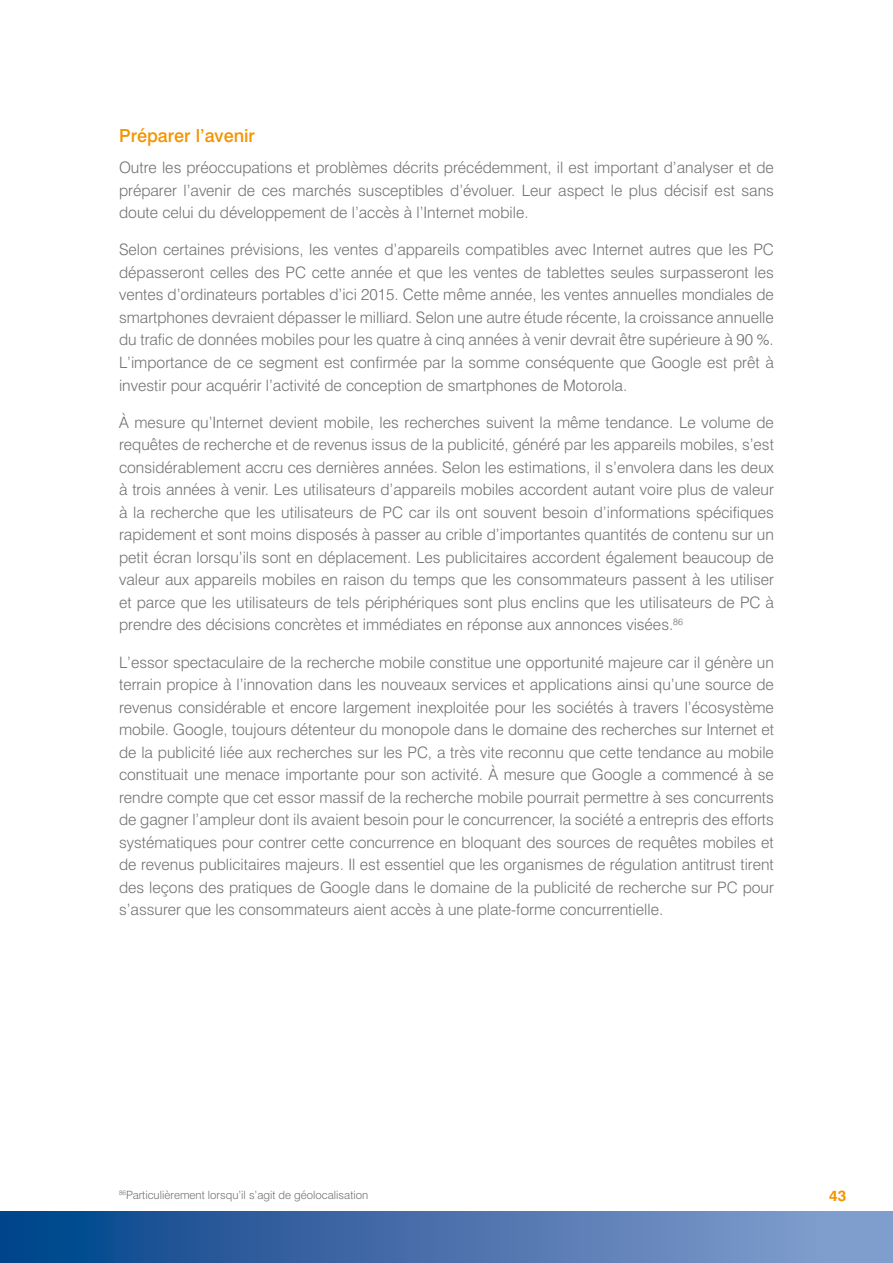
<style>
.page{position:relative;width:893px;height:1263px;background:#fff}
.page>*{position:absolute;margin:0;border:0;box-sizing:border-box;transform-origin:0 0}
.t1{font:500 18px "Swiss 721 BT";color:#f39400}
.t2{font:300 15.75px/22.5px "Swiss 721 BT";color:#707172;text-align:justify}
.t3{font:700 15px "Swiss 721 BT";color:#f39400}
.t4{font:300 11.4px "Swiss 721 BT";color:#707172}
</style>
<div class="page">
<div style="left:0;top:1212px;width:893px;height:51px;background:linear-gradient(to right,#034288,#8ca2d1)"></div>
<p class="t1" style="left:119px;top:125px;width:137px">Préparer l’avenir</p>
<p class="t2" style="left:119px;top:156px;width:656px">Outre les préoccupations et problèmes décrits précédemment, il est important d’analyser et de préparer l’avenir de ces marchés susceptibles d’évoluer. Leur aspect le plus décisif est sans doute celui du développement de l’accès à l’Internet mobile.</p>
<p class="t2" style="left:119px;top:238px;width:656px">Selon certaines prévisions, les ventes d’appareils compatibles avec Internet autres que les PC dépasseront celles des PC cette année et que les ventes de tablettes seules surpasseront les ventes d’ordinateurs portables d’ici 2015. Cette même année, les ventes annuelles mondiales de smartphones devraient dépasser le milliard. Selon une autre étude récente, la croissance annuelle du trafic de données mobiles pour les quatre à cinq années à venir devrait être supérieure à 90 %.<br>L’importance de ce segment est confirmée par la somme conséquente que Google est prêt à investir pour acquérir l’activité de conception de smartphones de Motorola.</p>
<p class="t2" style="left:119px;top:411px;width:656px">À mesure qu’Internet devient mobile, les recherches suivent la même tendance. Le volume de requêtes de recherche et de revenus issus de la publicité, généré par les appareils mobiles, s’est considérablement accru ces dernières années. Selon les estimations, il s’envolera dans les deux à trois années à venir. Les utilisateurs d’appareils mobiles accordent autant voire plus de valeur à la recherche que les utilisateurs de PC car ils ont souvent besoin d’informations spécifiques rapidement et sont moins disposés à passer au crible d’importantes quantités de contenu sur un petit écran lorsqu’ils sont en déplacement. Les publicitaires accordent également beaucoup de valeur aux appareils mobiles en raison du temps que les consommateurs passent à les utiliser et parce que les utilisateurs de tels périphériques sont plus enclins que les utilisateurs de PC à prendre des décisions concrètes et immédiates en réponse aux annonces visées.<sup>86</sup></p>
<p class="t2" style="left:119px;top:651px;width:656px">L’essor spectaculaire de la recherche mobile constitue une opportunité majeure car il génère un terrain propice à l’innovation dans les nouveaux services et applications ainsi qu’une source de revenus considérable et encore largement inexploitée pour les sociétés à travers l’écosystème mobile. Google, toujours détenteur du monopole dans le domaine des recherches sur Internet et de la publicité liée aux recherches sur les PC, a très vite reconnu que cette tendance au mobile constituait une menace importante pour son activité. À mesure que Google a commencé à se rendre compte que cet essor massif de la recherche mobile pourrait permettre à ses concurrents de gagner l’ampleur dont ils avaient besoin pour le concurrencer, la société a entrepris des efforts systématiques pour contrer cette concurrence en bloquant des sources de requêtes mobiles et de revenus publicitaires majeurs. Il est essentiel que les organismes de régulation antitrust tirent des leçons des pratiques de Google dans le domaine de la publicité de recherche sur PC pour s’assurer que les consommateurs aient accès à une plate-forme concurrentielle.</p>
<p class="t4" style="left:119px;top:1188px;width:251px"><sup>86</sup>Particulièrement lorsqu’il s’agit de géolocalisation</p>
<p class="t3" style="left:829px;top:1186px;width:19px">43</p>
</div>
